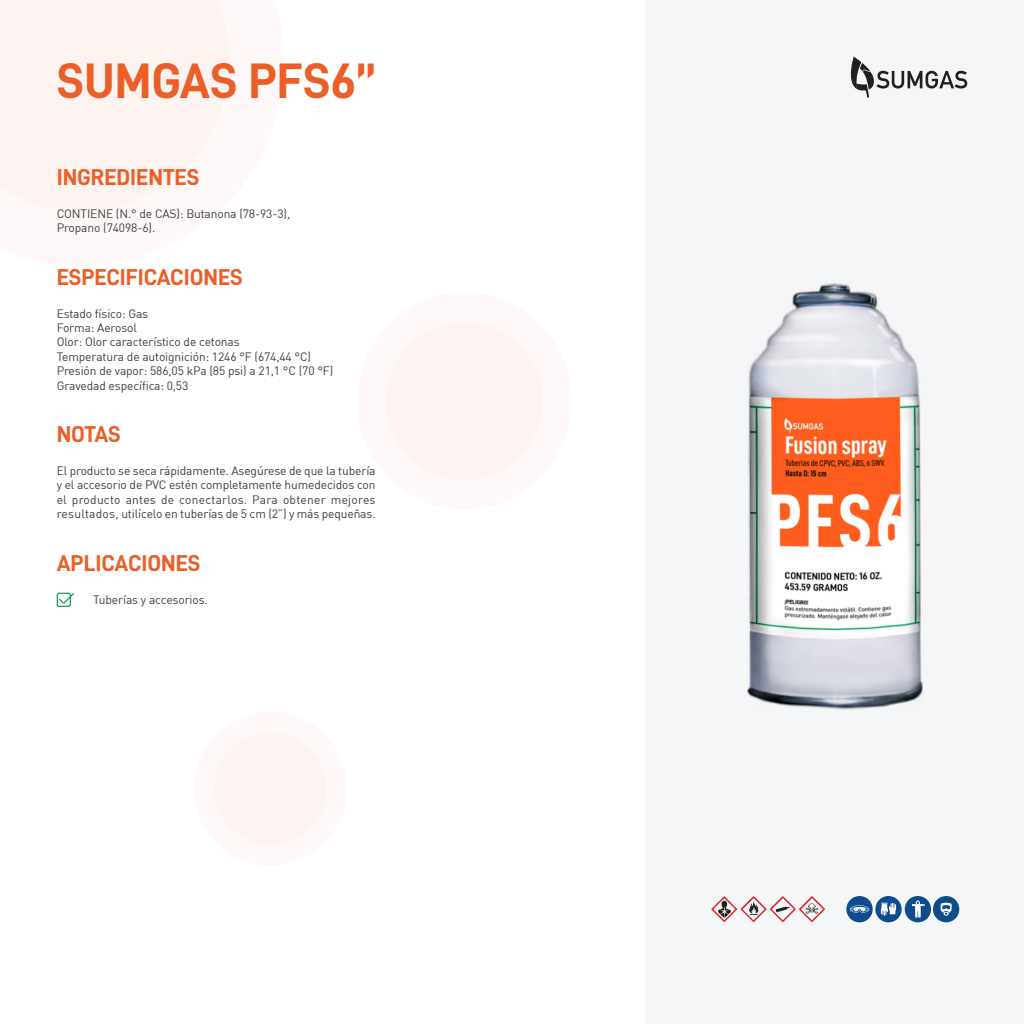
<style>
.page{position:relative;width:1024px;height:1024px;background:#fff}
.page>*{position:absolute;margin:0;border:0;box-sizing:border-box;transform-origin:0 0}
.t1{font:50px "D DIN Bold";color:#eb5e28}
.t2{font:23px "D DIN Bold";color:#eb5e28}
.t3{font:12px/14.4px "DIN";letter-spacing:-.01em;color:#3f3e3e;text-align:justify}
</style>
<div class="page">
<div style="left:646px;top:0;width:378px;height:1024px;background:#f5f6f7"></div>
<div style="left:0;top:0;width:230px;height:212px;background:#fdf4f1"></div>
<div style="left:357px;top:292px;width:215px;height:218px;background:#fef9f8;border-radius:50%"></div>
<div style="left:386px;top:321px;width:157px;height:160px;background:#fdf4f1;border-radius:50%"></div>
<div style="left:194px;top:711px;width:153px;height:155px;background:#fef9f8;border-radius:50%"></div>
<div style="left:214px;top:732px;width:113px;height:113px;background:#fdf4f1;border-radius:50%"></div>
<img style="left:748px;top:283px;width:175px;height:427px">
<svg style="left:850px;top:56px;width:118px;height:42px"></svg>
<svg style="left:711px;top:896px;width:114px;height:26px"></svg>
<svg style="left:57px;top:593px;width:17px;height:14px"></svg>
<div style="left:933px;top:896px;width:26px;height:26px;background:#0f4c8e;border-radius:50%"></div>
<svg style="left:941px;top:903px;width:11px;height:13px"></svg>
<div style="left:846px;top:896px;width:27px;height:26px;background:#0f4c8e;border-radius:50%"></div>
<svg style="left:850px;top:905px;width:19px;height:8px"></svg>
<div style="left:875px;top:896px;width:27px;height:26px;background:#0f4c8e;border-radius:50%"></div>
<svg style="left:881px;top:903px;width:15px;height:13px"></svg>
<div style="left:905px;top:896px;width:26px;height:26px;background:#0f4c8e;border-radius:50%"></div>
<svg style="left:912px;top:901px;width:13px;height:17px"></svg>
<p class="t1" style="left:57px;top:53px;width:320px">SUMGAS PFS6”</p>
<p class="t2" style="left:57px;top:164px;width:144px">INGREDIENTES</p>
<p class="t3" style="left:57px;top:206px;width:235px">CONTIENE (N.° de CAS): Butanona (78-93-3),</p>
<p class="t3" style="left:57px;top:220px;width:100px">Propano (74098-6).</p>
<p class="t2" style="left:57px;top:264px;width:188px">ESPECIFICACIONES</p>
<p class="t3" style="left:57px;top:306px;width:93px">Estado físico: Gas</p>
<p class="t3" style="left:57px;top:320px;width:82px">Forma: Aerosol</p>
<p class="t3" style="left:57px;top:335px;width:185px">Olor: Olor característico de cetonas</p>
<p class="t3" style="left:57px;top:349px;width:256px">Temperatura de autoignición: 1246 °F (674,44 °C)</p>
<p class="t3" style="left:57px;top:363px;width:278px">Presión de vapor: 586,05 kPa (85 psi) a 21,1 °C (70 °F)</p>
<p class="t3" style="left:57px;top:378px;width:133px">Gravedad específica: 0,53</p>
<p class="t2" style="left:57px;top:421px;width:66px">NOTAS</p>
<p class="t3" style="left:57px;top:463px;width:320px">El producto se seca rápidamente. Asegúrese de que la tubería y el accesorio de PVC estén completamente humedecidos con el producto antes de conectarlos. Para obtener mejores resultados, utilícelo en tuberías de 5 cm (2”) y más pequeñas.</p>
<p class="t2" style="left:57px;top:551px;width:145px">APLICACIONES</p>
<p class="t3" style="left:93px;top:593px;width:116px">Tuberías y accesorios.</p>
</div>
